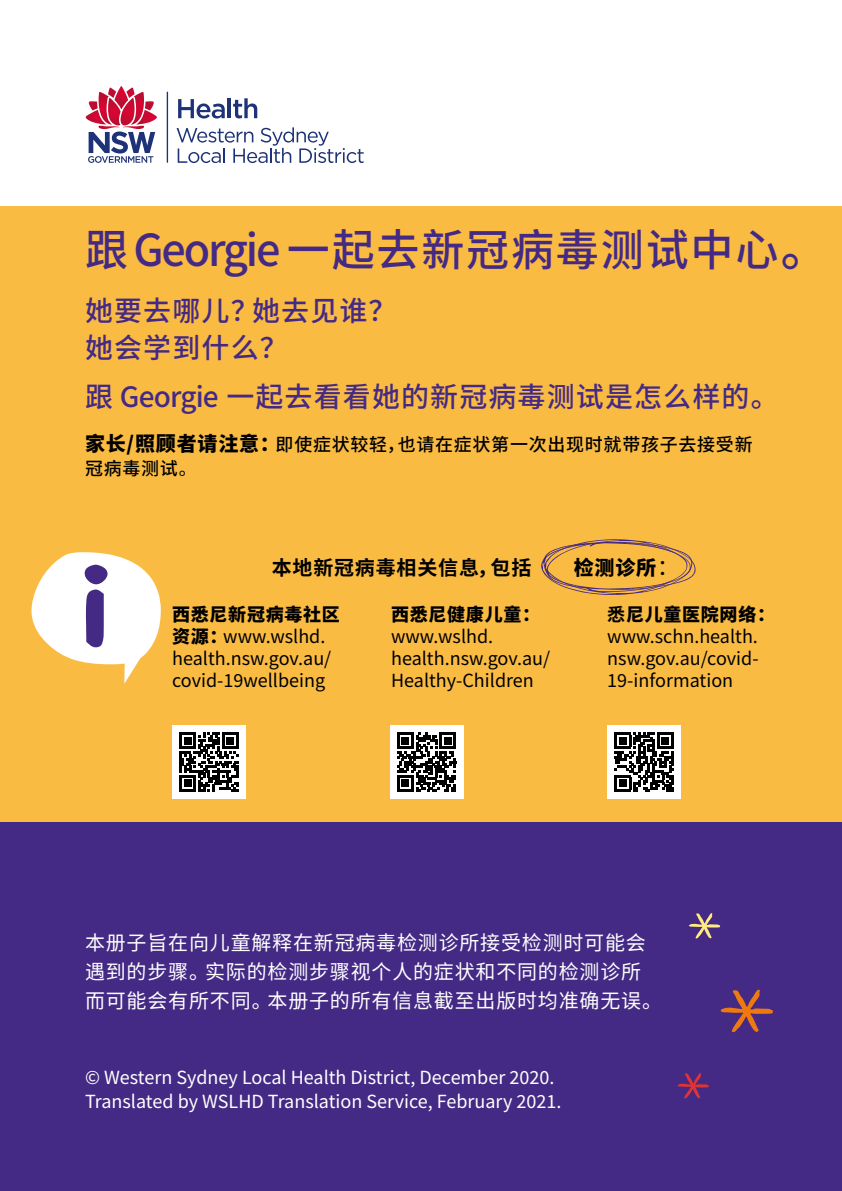
<style>
.page{position:relative;width:842px;height:1191px;background:#fff}
.page>*{position:absolute;margin:0;border:0;box-sizing:border-box;transform-origin:0 0}
.t1{font:500 44px "Source Han Sans TC";letter-spacing:.04em;color:#442a85}
.t2{font:500 28px/37.2px "Source Han Sans TC";letter-spacing:.04em;color:#442a85}
.t3{font:20px/28.8px "Source Han Sans TC";letter-spacing:.04em;color:#fff}
.t4{font:700 20px "Source Han Sans TC";letter-spacing:.04em;color:#000}
.t5{font:800 20px "Source Han Sans TC";color:#000}
.t6{font:18px/22px "Source Han Sans TC";color:#000}
.t7{font:18px/24px "Source Han Sans TC";color:#fff}
.t8{font:500 18px/24px "Source Han Sans TC";letter-spacing:.04em;color:#000}
.t9{font:800 18px "Source Han Sans TC";letter-spacing:.04em;color:#000}
.s1{font-size:50px}
.s2{font-weight:800;font-size:20px}
.s3{font-weight:400}
.s4{font-weight:400;font-size:22px}
.s5{font-weight:700}
.s6{font-weight:800}
</style>
<div class="page">
<div style="left:0;top:206px;width:842px;height:616px;background:#fabb43"></div>
<div style="left:0;top:822px;width:842px;height:369px;background:#442a85"></div>
<svg style="left:32px;top:552px;width:129px;height:131px"></svg>
<div style="left:166px;top:91px;width:2px;height:72px;border:1px solid #fff"></div>
<div style="left:227px;top:98px;width:4px;height:21px;border:1px solid #fff"></div>
<hr style="left:167px;top:92px;width:1px;height:71px;background:#1d3278">
<svg style="left:85px;top:86px;width:72px;height:77px"></svg>
<svg style="left:178px;top:99px;width:47px;height:20px"></svg>
<hr style="left:228px;top:98px;width:3px;height:20px;background:#1d3278">
<svg style="left:233px;top:98px;width:25px;height:21px"></svg>
<svg style="left:176px;top:127px;width:188px;height:36px"></svg>
<svg style="left:720px;top:989px;width:53px;height:43px"></svg>
<svg style="left:677px;top:1073px;width:32px;height:25px"></svg>
<svg style="left:689px;top:913px;width:31px;height:25px"></svg>
<div style="left:390px;top:725px;width:73px;height:74px;background:#fff"></div>
<svg style="left:397px;top:732px;width:59px;height:59px"></svg>
<div style="left:402px;top:780px;width:7px;height:7px;background:#000"></div>
<div style="left:172px;top:725px;width:74px;height:74px;background:#fff"></div>
<svg style="left:179px;top:732px;width:59px;height:59px"></svg>
<div style="left:184px;top:780px;width:7px;height:7px;background:#000"></div>
<div style="left:607px;top:725px;width:74px;height:74px;background:#fff"></div>
<svg style="left:615px;top:732px;width:59px;height:59px"></svg>
<div style="left:619px;top:780px;width:7px;height:7px;background:#000"></div>
<svg style="left:541px;top:539px;width:155px;height:56px"></svg>
<h1 class="t1" style="left:85px;top:225px;width:746px">跟Georgie一起去新冠病毒测试中心<span class="s1">。</span></h1>
<h2 class="t2" style="left:85px;top:292px;width:313px">她要去哪儿？她去见谁？她会学到什么？</h2>
<h2 class="t2" style="left:85px;top:379px;width:695px">跟 Georgie 一起去看看她的新冠病毒测试是怎么样的。</h2>
<p class="t8" style="left:85px;top:433px;width:669px"><span class="s2">家长/照顾者请注意：</span>即使症状较轻，也请在症状第一次出现时就带孩子去接受新冠病毒测试<span class="s3">。</span></p>
<p class="t4" style="left:272px;top:557px;width:261px">本地新冠病毒相关信息，包括</p>
<p class="t5" style="left:574px;top:557px;width:107px">检测诊所<span class="s4">：</span></p>
<p class="t6" style="left:607px;top:603px;width:169px"><span class="s5">悉</span><span class="s6">尼儿童医院网络：</span>www.schn.health. nsw.gov.au/covid-<br>19-information</p>
<p class="t6" style="left:172px;top:603px;width:169px"><span class="s6">西悉尼新冠病毒社区资源：</span>www.wslhd. health.nsw.gov.au/ covid-19wellbeing</p>
<p class="t9" style="left:391px;top:604px;width:151px">西悉尼健康儿童：</p>
<p class="t6" style="left:391px;top:625px;width:161px">www.wslhd. health.nsw.gov.au/<br>Healthy-Children</p>
<p class="t3" style="left:85px;top:928px;width:579px">本册子旨在向儿童解释在新冠病毒检测诊所接受检测时可能会遇到的步骤。实际的检测步骤视个人的症状和不同的检测诊所而可能会有所不同。本册子的所有信息截至出版时均准确无误。</p>
<p class="t7" style="left:85px;top:1065px;width:478px">© Western Sydney Local Health District, December 2020.<br>Translated by WSLHD Translation Service, February 2021.</p>
</div>
